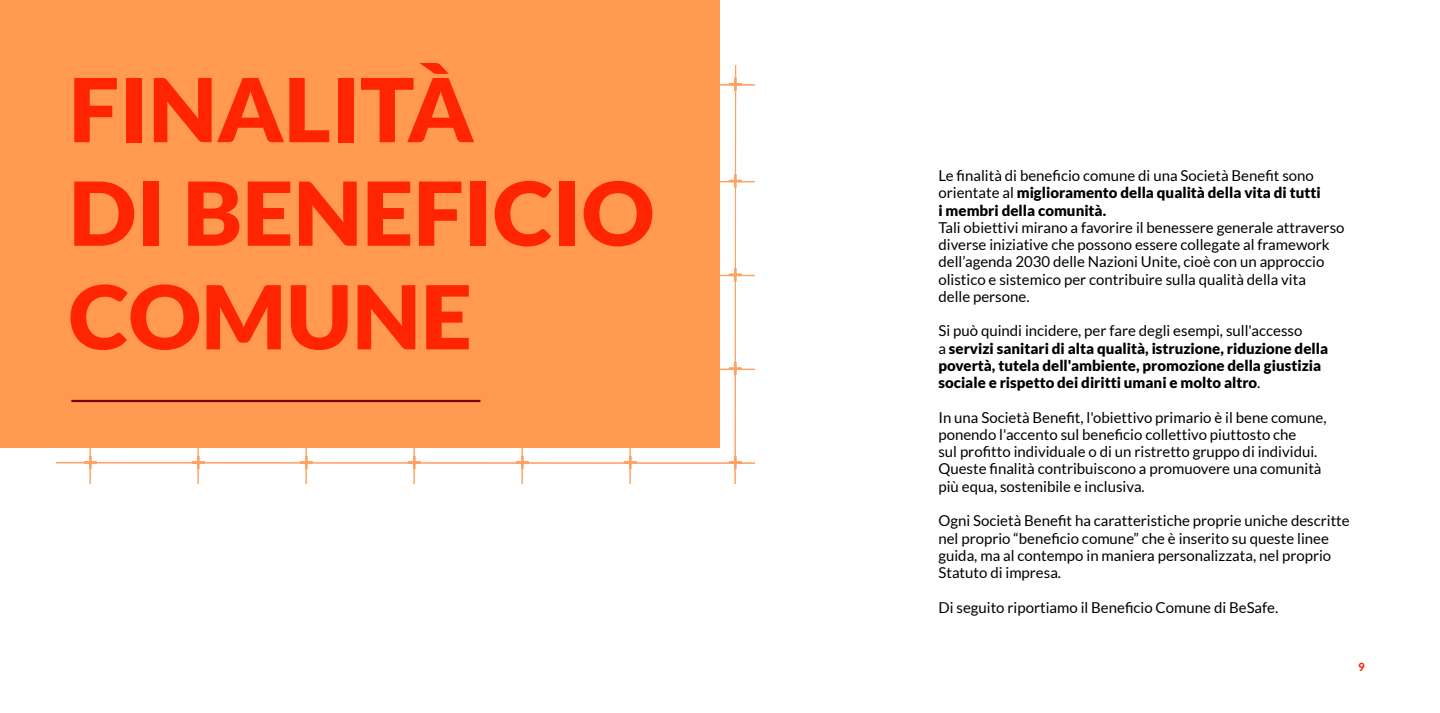
<style>
.page{position:relative;width:1440px;height:713px;background:#fff}
.page>*{position:absolute;margin:0;border:0;box-sizing:border-box;transform-origin:0 0}
.t1{font:900 88.05px/103.5px "Lato";color:#ff2500}
.t2{font:15px/17.2px "Lato";color:#000}
.t3{font:900 15px/17.2px "Lato";color:#000}
.t4{font:800 11.25px "Lato";color:#ff2500}
.s1{font-weight:400}
</style>
<div class="page">
<svg style="left:56px;top:66px;width:698px;height:417px"></svg>
<div style="left:0;top:0;width:719px;height:447px;background:#ff9a50"></div>
<hr style="left:71px;top:400px;width:409px;height:2px;background:#750400">
<h1 class="t1" style="left:69px;top:56px;width:587px">FINALITÀ<br>DI BENEFICIO<br>COMUNE</h1>
<p class="t3" style="left:938px;top:166px;width:384px"><span class="s1">Le finalità di beneficio comune di una Società Benefit sono orientate al</span> miglioramento della qualità della vita di tutti i membri della comunità.</p>
<p class="t2" style="left:938px;top:218px;width:408px">Tali obiettivi mirano a favorire il benessere generale attraverso diverse iniziative che possono essere collegate al framework dell’agenda 2030 delle Nazioni Unite, cioè con un approccio olistico e sistemico per contribuire sulla qualità della vita<br>delle persone.</p>
<p class="t3" style="left:938px;top:322px;width:391px"><span class="s1">Si può quindi incidere, per fare degli esempi, sull'accesso<br>a</span> servizi sanitari di alta qualità, istruzione, riduzione della povertà, tutela dell'ambiente, promozione della giustizia sociale e rispetto dei diritti umani e molto altro<span class="s1">.</span></p>
<p class="t2" style="left:938px;top:408px;width:390px">In una Società Benefit, l'obiettivo primario è il bene comune, ponendo l'accento sul beneficio collettivo piuttosto che<br>sul profitto individuale o di un ristretto gruppo di individui.<br>Queste finalità contribuiscono a promuovere una comunità più equa, sostenibile e inclusiva.</p>
<p class="t2" style="left:938px;top:512px;width:413px">Ogni Società Benefit ha caratteristiche proprie uniche descritte nel proprio “beneficio comune” che è inserito su queste linee guida, ma al contempo in maniera personalizzata, nel proprio Statuto di impresa.</p>
<p class="t2" style="left:938px;top:598px;width:341px">Di seguito riportiamo il Beneficio Comune di BeSafe.</p>
<p class="t4" style="left:1358px;top:658px;width:8px">9</p>
</div>
